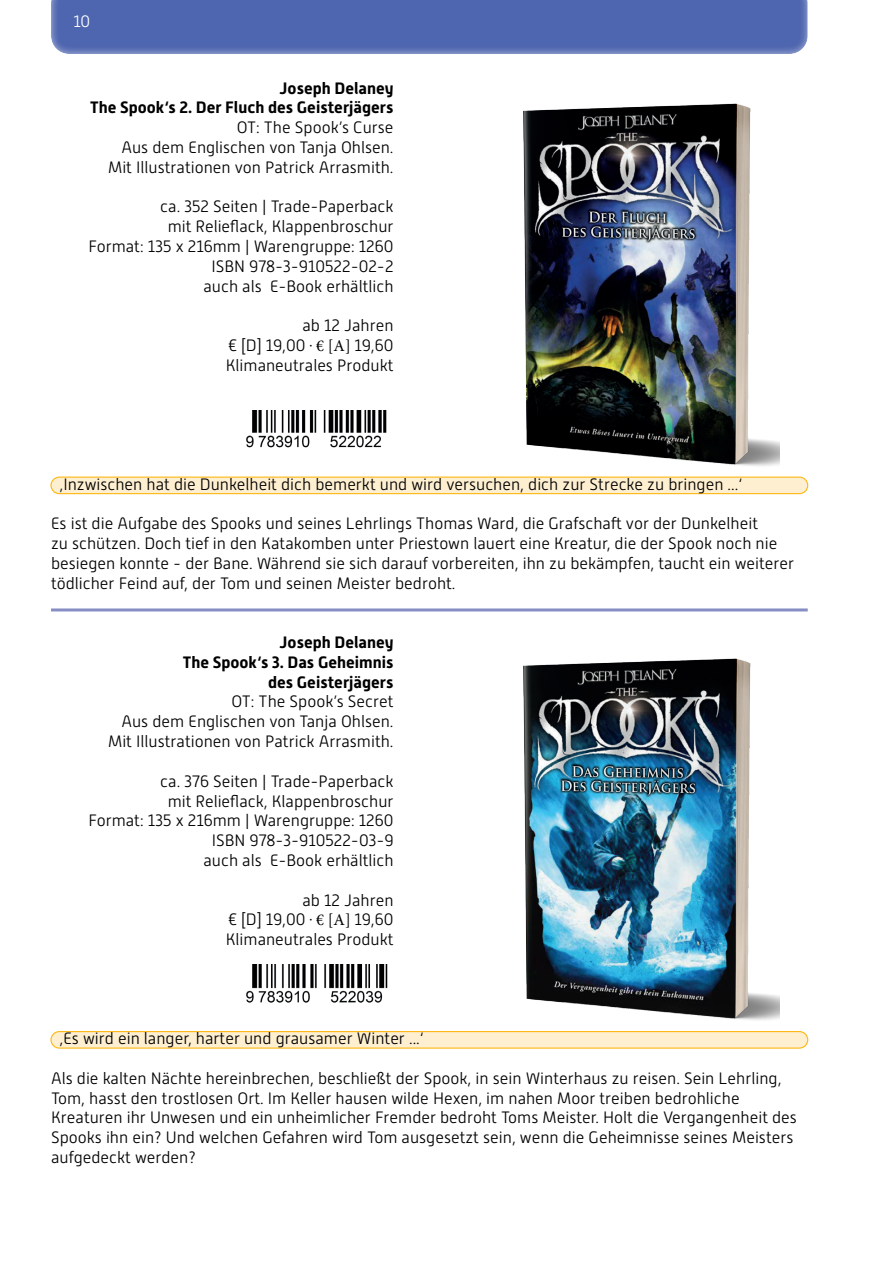
<style>
.page{position:relative;width:893px;height:1263px;background:#fff}
.page>*{position:absolute;margin:0;border:0;box-sizing:border-box;transform-origin:0 0}
.t1{font:300 16.5px/19.8px "Alwyn New";color:#000001;text-align:right}
.t2{font:700 16.5px/19.8px "Alwyn New";color:#000001;text-align:right}
.t3{font:300 16.5px "Alwyn New";color:#fff}
.s1{font-family:"Minion Pro";font-weight:400}
</style>
<div class="page">
<img style="left:247px;top:410px;width:140px;height:38px">
<img style="left:247px;top:965px;width:141px;height:38px">
<div style="left:51px;top:477px;width:757px;height:17px;background:#feefd0;border-radius:8px"></div>
<div style="left:50px;top:476px;width:758px;height:18px;border:1px solid #fcb814;border-radius:8px"></div>
<div style="left:51px;top:1031px;width:757px;height:17px;background:#feefd0;border-radius:8px"></div>
<div style="left:50px;top:1031px;width:758px;height:18px;border:1px solid #fcb814;border-radius:8px"></div>
<hr style="left:51px;top:608px;width:757px;height:3px;background:#878dc5">
<div style="left:50px;top:0;width:759px;height:56px;background:#fff;opacity:.75"></div>
<img style="left:471px;top:658px;width:308px;height:391px">
<img style="left:471px;top:103px;width:308px;height:392px">
<p class="t3" style="left:73px;top:12px;width:18px">10</p>
<p class="t2" style="left:90px;top:78px;width:305px">Joseph Delaney<br>The Spook‘s 2. Der Fluch des Geisterjägers</p>
<p class="t1" style="left:108px;top:118px;width:287px">OT: The Spook’s Curse<br>Aus dem Englischen von Tanja Ohlsen.<br>Mit Illustrationen von Patrick Arrasmith.</p>
<p class="t1" style="left:88px;top:197px;width:307px">ca. 352 Seiten | Trade-Paperback<br>mit Relieflack, Klappenbroschur<br>Format: 135 x 216mm | Warengruppe: 1260<br>ISBN 978-3-910522-02-2<br>auch als E-Book erhältlich</p>
<p class="t1" style="left:226px;top:316px;width:169px;text-align:justify;text-indent:77px">ab 12 Jahren € [D] 19,00 <span class="s1">. € [A]</span> 19,60<br>Klimaneutrales Produkt</p>
<p class="t1" style="left:60px;top:474px;width:684px">‚Inzwischen hat die Dunkelheit dich bemerkt und wird versuchen, dich zur Strecke zu bringen ...‘</p>
<p class="t1" style="left:51px;top:514px;width:745px;text-align:left">Es ist die Aufgabe des Spooks und seines Lehrlings Thomas Ward, die Grafschaft vor der Dunkelheit<br>zu schützen. Doch tief in den Katakomben unter Priestown lauert eine Kreatur, die der Spook noch nie besiegen konnte - der Bane. Während sie sich darauf vorbereiten, ihn zu bekämpfen, taucht ein weiterer tödlicher Feind auf, der Tom und seinen Meister bedroht.</p>
<p class="t2" style="left:183px;top:632px;width:212px">Joseph Delaney<br>The Spook‘s 3. Das Geheimnis des Geisterjägers</p>
<p class="t1" style="left:108px;top:692px;width:287px">OT: The Spook’s Secret<br>Aus dem Englischen von Tanja Ohlsen.<br>Mit Illustrationen von Patrick Arrasmith.</p>
<p class="t1" style="left:88px;top:771px;width:307px">ca. 376 Seiten | Trade-Paperback<br>mit Relieflack, Klappenbroschur<br>Format: 135 x 216mm | Warengruppe: 1260<br>ISBN 978-3-910522-03-9<br>auch als E-Book erhältlich</p>
<p class="t1" style="left:226px;top:890px;width:169px;text-align:justify;text-indent:77px">ab 12 Jahren € [D] 19,00 <span class="s1">. € [A]</span> 19,60<br>Klimaneutrales Produkt</p>
<p class="t1" style="left:60px;top:1028px;width:366px">‚Es wird ein langer, harter und grausamer Winter ...‘</p>
<p class="t1" style="left:51px;top:1068px;width:747px;text-align:left">Als die kalten Nächte hereinbrechen, beschließt der Spook, in sein Winterhaus zu reisen. Sein Lehrling, Tom, hasst den trostlosen Ort. Im Keller hausen wilde Hexen, im nahen Moor treiben bedrohliche Kreaturen ihr Unwesen und ein unheimlicher Fremder bedroht Toms Meister. Holt die Vergangenheit des Spooks ihn ein? Und welchen Gefahren wird Tom ausgesetzt sein, wenn die Geheimnisse seines Meisters aufgedeckt werden?</p>
</div>
